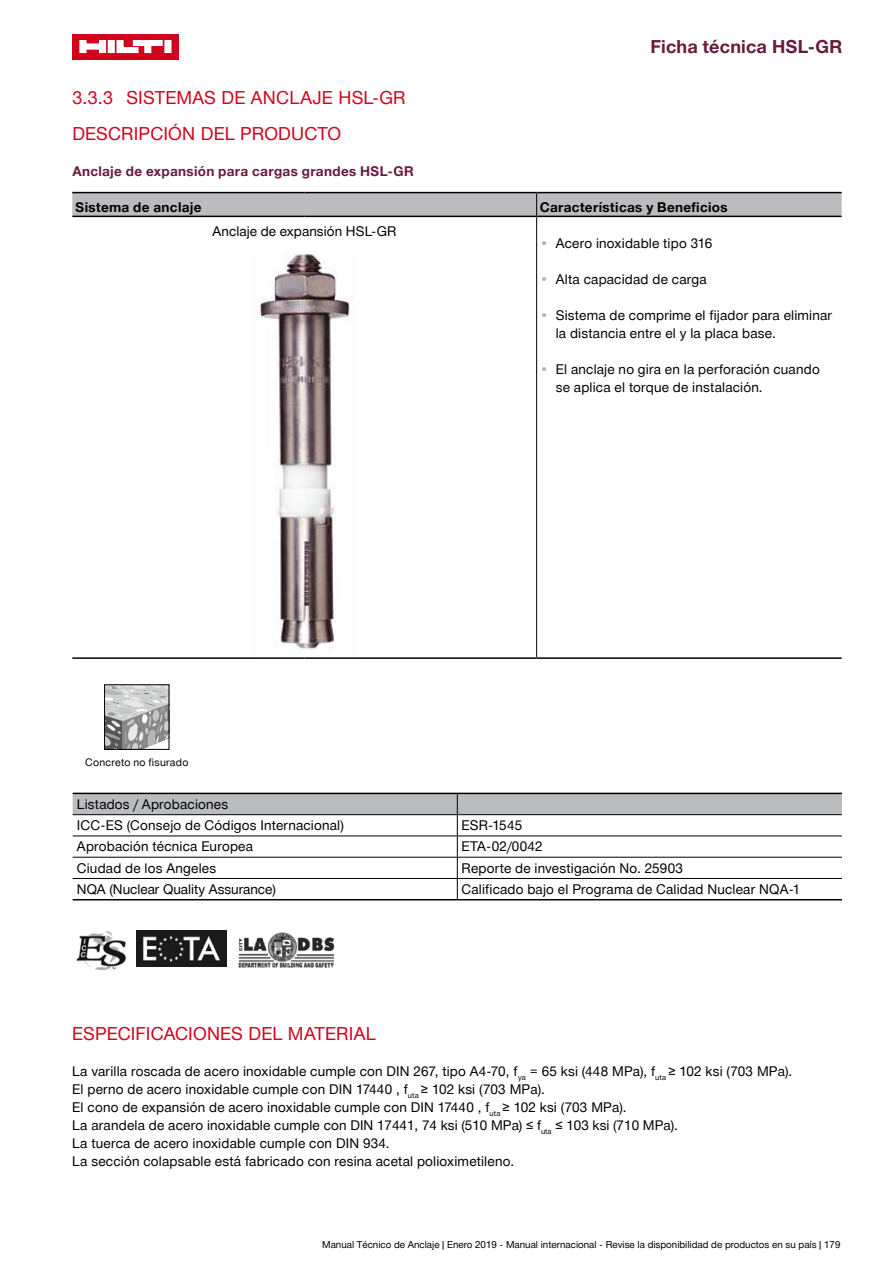
<style>
.page{position:relative;width:893px;height:1263px;background:#fff}
.page>*{position:absolute;margin:0;border:0;box-sizing:border-box;transform-origin:0 0}
.t1{font:18px/36px "Hilti";letter-spacing:.01em;color:#d2041c}
.t2{font:700 18px "Hilti";letter-spacing:.01em;color:#681b3f}
.t3{font:13.5px/18px "Hilti";letter-spacing:.015em;color:#000}
.t4{font:700 13.5px "Hilti";letter-spacing:.025em;color:#000}
.t5{font:700 13.5px "Hilti";letter-spacing:.025em;color:#681b3f}
.t6{font:10.5px "Hilti";letter-spacing:.025em;color:#000}
.t7{font:9.75px "Hilti";color:#000}
.s1{color:#b1b2b3}
</style>
<div class="page">
<hr style="left:536px;top:242px;width:1px;height:415px;background:#000">
<svg style="left:72px;top:193px;width:770px;height:49px"></svg>
<hr style="left:72px;top:192px;width:232px;height:1px;background:#000">
<hr style="left:304px;top:192px;width:233px;height:1px;background:#000">
<hr style="left:537px;top:192px;width:305px;height:1px;background:#000">
<hr style="left:537px;top:657px;width:305px;height:2px;background:#000">
<hr style="left:72px;top:657px;width:232px;height:2px;background:#000">
<hr style="left:304px;top:657px;width:233px;height:2px;background:#000">
<hr style="left:72px;top:216px;width:232px;height:1px;background:#000">
<hr style="left:304px;top:216px;width:233px;height:1px;background:#000">
<hr style="left:537px;top:216px;width:305px;height:1px;background:#000">
<img style="left:258px;top:252px;width:95px;height:398px">
<svg style="left:106px;top:685px;width:64px;height:64px;background:#b3b3b3"></svg>
<div style="left:104px;top:684px;width:65px;height:66px;border:1px solid #000"></div>
<svg style="left:73px;top:794px;width:769px;height:105px"></svg>
<hr style="left:73px;top:793px;width:384px;height:1px;background:#000">
<hr style="left:457px;top:793px;width:385px;height:1px;background:#000">
<hr style="left:73px;top:899px;width:384px;height:1px;background:#000">
<hr style="left:457px;top:899px;width:385px;height:1px;background:#000">
<img style="left:76px;top:931px;width:50px;height:39px">
<img style="left:238px;top:932px;width:97px;height:36px">
<img style="left:137px;top:930px;width:90px;height:37px">
<div style="left:72px;top:34px;width:107px;height:25px;background:#d2041c"></div>
<svg style="left:79px;top:40px;width:92px;height:13px"></svg>
<h1 class="t1" style="left:72px;top:80px;width:335px">3.3.3 SISTEMAS DE ANCLAJE HSL-GR<br>DESCRIPCIÓN DEL PRODUCTO</h1>
<p class="t5" style="left:72px;top:163px;width:343px">Anclaje de expansión para cargas grandes HSL-GR</p>
<h1 class="t2" style="left:650px;top:36px;width:194px">Ficha técnica HSL-GR</h1>
<p class="t4" style="left:76px;top:199px;width:127px">Sistema de anclaje</p>
<p class="t4" style="left:540px;top:199px;width:189px">Características y Beneficios</p>
<p class="t3" style="left:213px;top:223px;width:185px">Anclaje de expansión HSL-GR</p>
<p class="t3" style="left:541px;top:234px;width:173px"><span class="s1">•</span> Acero inoxidable tipo 316</p>
<p class="t3" style="left:541px;top:270px;width:167px"><span class="s1">•</span> Alta capacidad de carga</p>
<p class="t3" style="left:556px;top:306px;width:278px;text-indent:-15px"><span class="s1">•</span> Sistema de comprime el fijador para eliminar la distancia entre el y la placa base.</p>
<p class="t3" style="left:556px;top:360px;width:266px;text-indent:-15px"><span class="s1">•</span> El anclaje no gira en la perforación cuando se aplica el torque de instalación.</p>
<p class="t6" style="left:85px;top:756px;width:105px">Concreto no fisurado</p>
<p class="t3" style="left:77px;top:794px;width:269px;line-height:21px">Listados / Aprobaciones<br>ICC-ES (Consejo de Códigos Internacional)</p>
<p class="t3" style="left:462px;top:816px;width:62px">ESR-1545</p>
<p class="t3" style="left:77px;top:838px;width:178px">Aprobación técnica Europea</p>
<p class="t3" style="left:462px;top:838px;width:82px">ETA-02/0042</p>
<p class="t3" style="left:77px;top:859px;width:141px">Ciudad de los Angeles</p>
<p class="t3" style="left:462px;top:859px;width:223px">Reporte de investigación No. 25903</p>
<p class="t3" style="left:77px;top:880px;width:201px">NQA (Nuclear Quality Assurance)</p>
<p class="t3" style="left:462px;top:880px;width:340px">Calificado bajo el Programa de Calidad Nuclear NQA-1</p>
<h1 class="t1" style="left:72px;top:1016px;width:305px">ESPECIFICACIONES DEL MATERIAL</h1>
<p class="t3" style="left:72px;top:1062px;width:721px">La varilla roscada de acero inoxidable cumple con DIN 267, tipo A4-70, f<sub>ya</sub> = 65 ksi (448 MPa), f<sub>uta</sub> ≥ 102 ksi (703 MPa).<br>El perno de acero inoxidable cumple con DIN 17440 , f<sub>uta</sub> ≥ 102 ksi (703 MPa).<br>El cono de expansión de acero inoxidable cumple con DIN 17440 , f<sub>uta</sub> ≥ 102 ksi (703 MPa).<br>La arandela de acero inoxidable cumple con DIN 17441, 74 ksi (510 MPa) ≤ f<sub>uta</sub> ≤ 103 ksi (710 MPa).<br>La tuerca de acero inoxidable cumple con DIN 934.<br>La sección colapsable está fabricado con resina acetal polioximetileno.</p>
<p class="t7" style="left:322px;top:1239px;width:520px">Manual Técnico de Anclaje | Enero 2019 - Manual internacional - Revise la disponibilidad de productos en su país | 179</p>
</div>
